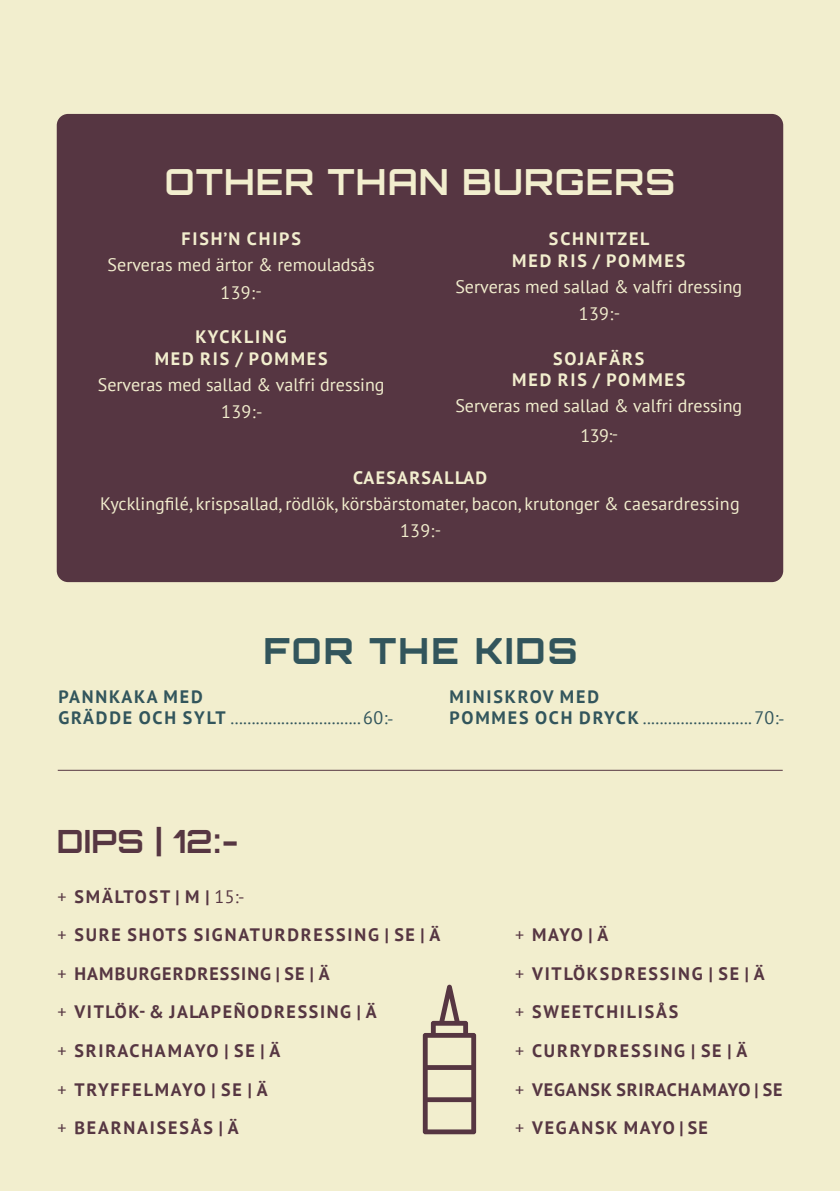
<style>
.page{position:relative;width:840px;height:1191px;background:#fff}
.page>*{position:absolute;margin:0;border:0;box-sizing:border-box;transform-origin:0 0}
.t1{font:700 36px "Orbitron";letter-spacing:.03em;color:#f2eece}
.t2{font:800 36px "Orbitron";letter-spacing:.06em;color:#32555c}
.t3{font:700 32px "Orbitron";letter-spacing:.02em;color:#563642}
.t4{font:700 18px/38.6px "PT Sans";letter-spacing:.1em;color:#563642}
.t5{font:18px/27.2px "PT Sans";color:#f2eece;text-align:center}
.t6{font:18px/21.6px "PT Sans";color:#32555c}
.t7{font:700 18px/21.6px "PT Sans";letter-spacing:.1em;color:#f2eece;text-align:center}
.t8{font:700 18px "PT Sans";letter-spacing:.07em;color:#f2eece}
.s1{font-weight:700}
.s2{font-weight:400}
</style>
<div class="page">
<div style="left:0;top:0;width:839px;height:1191px;background:#f2eece"></div>
<svg style="left:422px;top:984px;width:54px;height:150px"></svg>
<div style="left:57px;top:114px;width:725px;height:468px;background:#563642;border-radius:11px"></div>
<hr style="left:58px;top:770px;width:724px;height:1px;background:#563642">
<h1 class="t1" style="left:165px;top:160px;width:511px">OTHER THAN BURGERS</h1>
<p class="t7" style="left:181px;top:228px;width:121px">FISH’N CHIPS</p>
<p class="t5" style="left:108px;top:251px;width:268px">Serveras med ärtor &amp; remouladsås<br>139:-</p>
<p class="t7" style="left:155px;top:325px;width:174px">KYCKLING<br>MED RIS / POMMES</p>
<p class="t5" style="left:98px;top:370px;width:288px">Serveras med sallad &amp; valfri dressing<br>139:-</p>
<p class="t7" style="left:512px;top:228px;width:174px">SCHNITZEL<br>MED RIS / POMMES</p>
<p class="t5" style="left:455px;top:272px;width:288px">Serveras med sallad &amp; valfri dressing<br>139:-</p>
<p class="t7" style="left:512px;top:347px;width:174px">SOJAFÄRS<br>MED RIS / POMMES</p>
<p class="t5" style="left:455px;top:391px;width:288px;line-height:29.2px">Serveras med sallad &amp; valfri dressing<br>139:-</p>
<p class="t8" style="left:353px;top:465px;width:135px">CAESARSALLAD</p>
<p class="t5" style="left:100px;top:489px;width:640px">Kycklingfilé, krispsallad, rödlök, körsbärstomater, bacon, krutonger &amp; caesardressing<br>139:-</p>
<h1 class="t2" style="left:263px;top:629px;width:315px">FOR THE KIDS</h1>
<p class="t6" style="left:58px;top:685px;width:336px"><span class="s1">PANNKAKA MED<br>GRÄDDE OCH SYLT</span> ...............................60:-</p>
<p class="t6" style="left:449px;top:685px;width:336px"><span class="s1">MINISKROV MED<br>POMMES OCH DRYCK</span> ..........................70:-</p>
<h2 class="t3" style="left:57px;top:821px;width:183px">DIPS | 12:-</h2>
<p class="t4" style="left:57px;top:876px;width:384px"><span class="s2">+</span> SMÄLTOST | M | <span class="s2">15:-<br>+</span> SURE SHOTS SIGNATURDRESSING | SE | Ä <span class="s2">+</span> HAMBURGERDRESSING | SE | Ä<br><span class="s2">+</span> VITLÖK- &amp; JALAPEÑODRESSING | Ä<br><span class="s2">+</span> SRIRACHAMAYO | SE | Ä<br><span class="s2">+</span> TRYFFELMAYO | SE | Ä<br><span class="s2">+</span> BEARNAISESÅS | Ä</p>
<p class="t4" style="left:514px;top:915px;width:269px"><span class="s2">+</span> MAYO | Ä<br><span class="s2">+</span> VITLÖKSDRESSING | SE | Ä<br><span class="s2">+</span> SWEETCHILISÅS<br><span class="s2">+</span> CURRYDRESSING | SE | Ä<br><span class="s2">+</span> VEGANSK SRIRACHAMAYO | SE <span class="s2">+</span> VEGANSK MAYO | SE</p>
</div>
